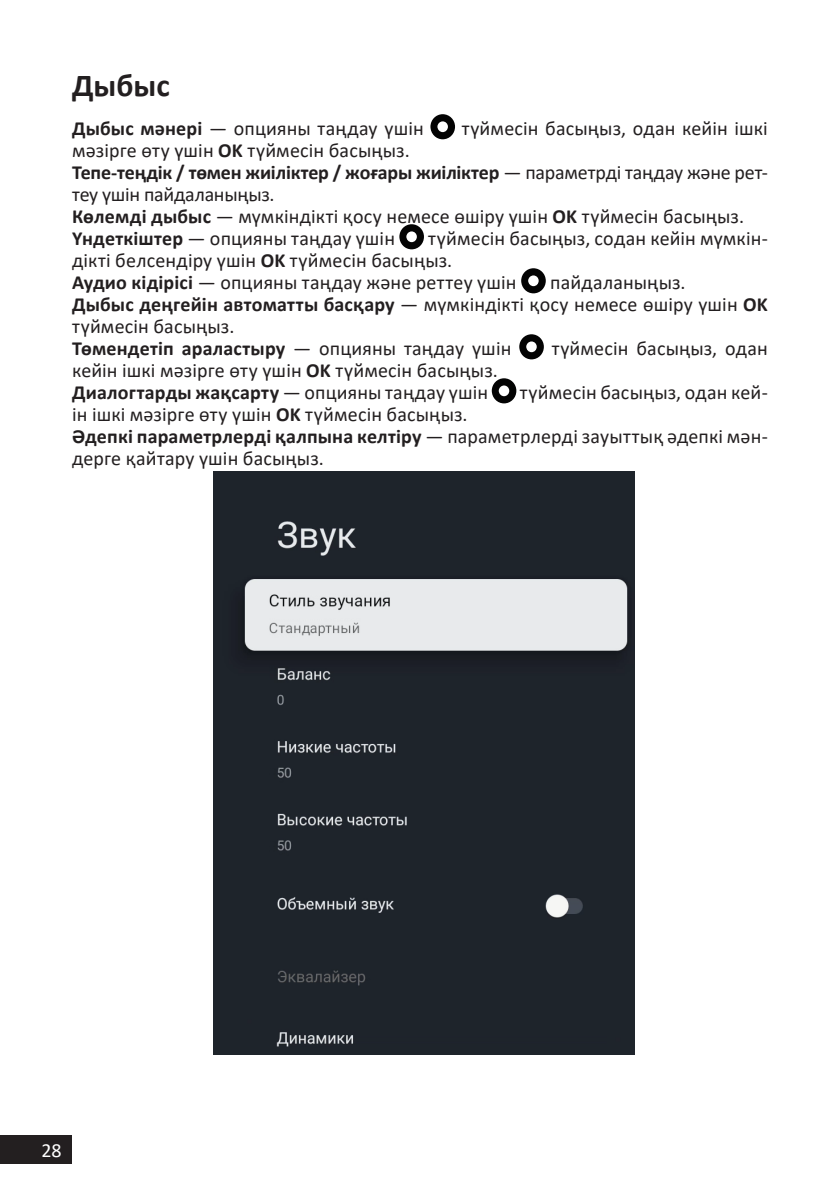
<style>
.page{position:relative;width:840px;height:1191px;background:#fff}
.page>*{position:absolute;margin:0;border:0;box-sizing:border-box;transform-origin:0 0}
.Заголовок_16{font:700 32px "Calibri";color:#231f20}
.t1{font:20px/22px "Calibri";letter-spacing:.005em;color:#231f20}
.t2{font:20px/22px "Calibri";letter-spacing:-.015em;color:#231f20}
.t3{font:700 20px "Calibri";letter-spacing:.01em;color:#231f20}
.t4{font:20px "Calibri";color:#fff}
.s1{font-weight:700}
.s2{font-weight:400}
</style>
<div class="page">
<div style="left:0;top:1135px;width:72px;height:28px;background:#231f20"></div>
<div style="left:430px;top:114px;width:25px;height:25px;background:#030303;border-radius:50%"></div>
<div style="left:437px;top:121px;width:10px;height:11px;background:#fff;border-radius:50%"></div>
<div style="left:399px;top:224px;width:24px;height:25px;background:#030303;border-radius:50%"></div>
<div style="left:406px;top:231px;width:10px;height:11px;background:#fff;border-radius:50%"></div>
<div style="left:521px;top:268px;width:24px;height:25px;background:#030303;border-radius:50%"></div>
<div style="left:528px;top:275px;width:10px;height:11px;background:#fff;border-radius:50%"></div>
<div style="left:519px;top:334px;width:24px;height:25px;background:#030303;border-radius:50%"></div>
<div style="left:526px;top:341px;width:10px;height:11px;background:#fff;border-radius:50%"></div>
<div style="left:491px;top:378px;width:25px;height:25px;background:#030303;border-radius:50%"></div>
<div style="left:498px;top:385px;width:11px;height:11px;background:#fff;border-radius:50%"></div>
<img style="left:213px;top:472px;width:421px;height:582px">
<p class="Заголовок_16" style="left:72px;top:63px;width:99px">Дыбыс</p>
<p class="t1" style="left:72px;top:117px;width:353px"><span class="s1">Дыбыс мәнері</span> — опцияны таңдау үшін</p>
<p class="t1" style="left:461px;top:117px;width:307px">түймесін басыңыз, одан кейін ішкі</p>
<p class="t1" style="left:72px;top:139px;width:339px">мәзірге өту үшін <span class="s1">OK</span> түймесін басыңыз.</p>
<p class="t2" style="left:72px;top:161px;width:697px"><span class="s1">Тепе-теңдік / төмен жиіліктер / жоғары жиіліктер</span> — параметрді таңдау және рет&shy;теу үшін пайдаланыңыз.</p>
<p class="t1" style="left:72px;top:205px;width:673px"><span class="s1">Көлемді дыбыс</span> — мүмкіндікті қосу немесе өшіру үшін <span class="s1">OK</span> түймесін басыңыз.</p>
<p class="t1" style="left:72px;top:227px;width:324px"><span class="s1">Үндеткіштер</span> — опцияны таңдау үшін</p>
<p class="t1" style="left:72px;top:227px;width:697px;text-indent:356px">түймесін басыңыз, содан кейін мүмкін&shy;дікті белсендіру үшін <span class="s1">OK</span> түймесін басыңыз.</p>
<p class="t1" style="left:72px;top:271px;width:446px"><span class="s1">Аудио кідірісі</span> — опцияны таңдау және реттеу үшін</p>
<p class="t1" style="left:550px;top:271px;width:137px">пайдаланыңыз.</p>
<p class="t1" style="left:72px;top:293px;width:697px"><span class="s1">Дыбыс деңгейін автоматты басқару</span> — мүмкіндікті қосу немесе өшіру үшін <span class="s1">OK </span>түймесін басыңыз.</p>
<p class="t3" style="left:72px;top:334px;width:440px">Төмендетіп араластыру <span class="s2">— опцияны таңдау үшін</span></p>
<p class="t1" style="left:551px;top:337px;width:217px">түймесін басыңыз, одан</p>
<p class="t1" style="left:72px;top:359px;width:427px">кейін ішкі мәзірге өту үшін <span class="s1">OK</span> түймесін басыңыз.</p>
<p class="t3" style="left:72px;top:378px;width:417px">Диалогтарды жақсарту <span class="s2">— опцияны таңдау үшін</span></p>
<p class="t1" style="left:519px;top:381px;width:249px">түймесін басыңыз, одан кей-</p>
<p class="t1" style="left:72px;top:403px;width:397px">ін ішкі мәзірге өту үшін <span class="s1">OK</span> түймесін басыңыз.</p>
<p class="t1" style="left:72px;top:425px;width:697px"><span class="s1">Әдепкі параметрлерді қалпына келтіру</span> — параметрлерді зауыттық әдепкі мән&shy;дерге қайтару үшін басыңыз.</p>
<p class="t4" style="left:41px;top:1136px;width:22px">28</p>
</div>
